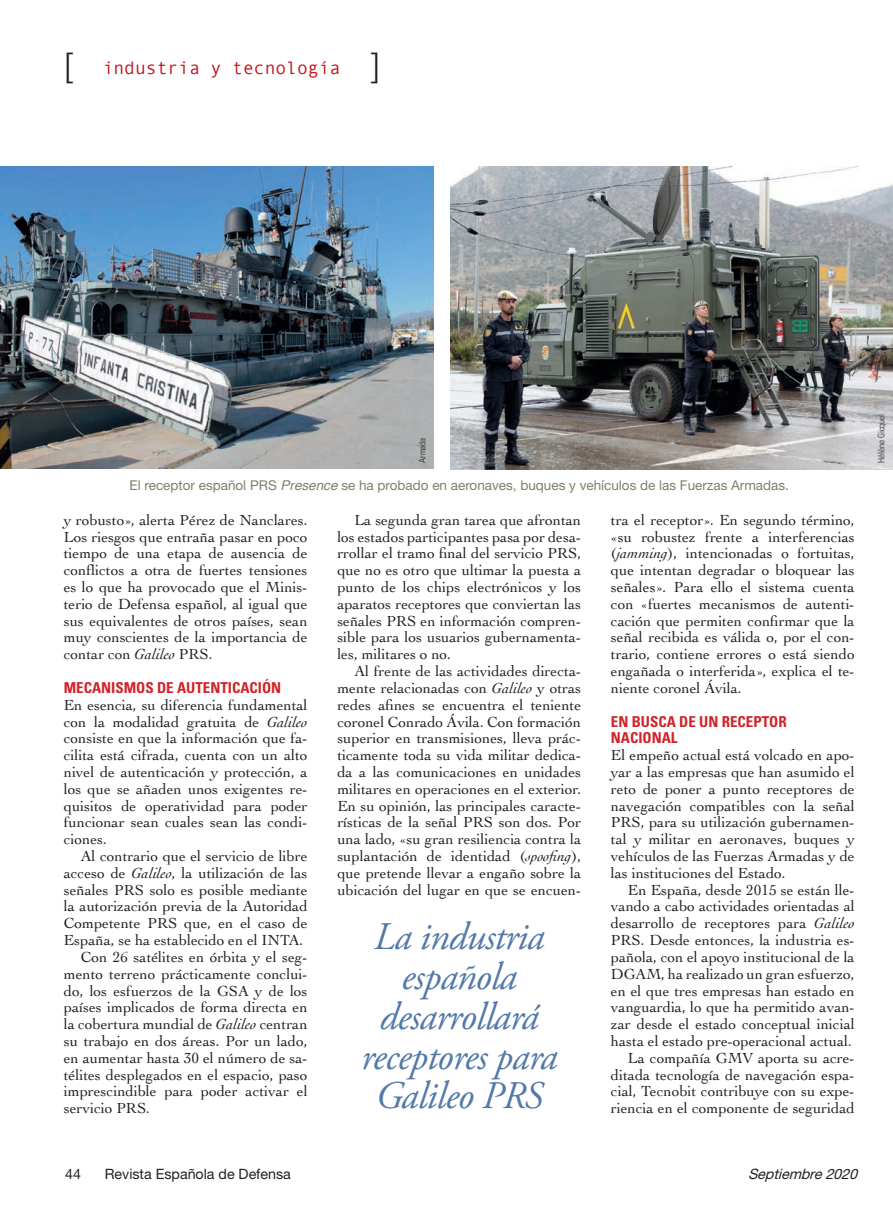
<style>
.page{position:relative;width:893px;height:1217px;background:#fff}
.page>*{position:absolute;margin:0;border:0;box-sizing:border-box;transform-origin:0 0}
.Sumarioaviación{font:italic 39px/39.8px "Adobe Garamond Pro";letter-spacing:-.02em;color:#5379a8;text-align:center}
.t1{font:300 33px "Helvetica";color:#231f20}
.t2{font:18px "Monotypecom";color:#c4121a}
.Texto_general{font:15.3px/16.8px "Cochin";color:#231f20;text-align:justify}
.Ladillo{font:700 condensed 15px/16.8px "Univers";color:#d1232a}
.t3{font:14.25px "Helvetica Neue";color:#231f20}
.t4{font:italic 14.25px "Helvetica Neue";color:#231f20}
.Pie_de_foto{font:13.5px "Helvetica Neue";color:#7f7f69}
.Crédito_foto{font:300 condensed 9px "Univers";letter-spacing:-.005em;color:#231f20}
.s1{font-family:"Helvetica";font-weight:300;font-size:33px;color:#231f20}
.s2{font-family:"Helvetica";font-style:italic}
.s3{font-style:italic}
</style>
<div class="page">
<img style="left:0;top:167px;width:434px;height:302px">
<img style="left:451px;top:167px;width:442px;height:302px">
<p class="t1" style="left:64px;top:45px;width:12px">[</p>
<p class="t2" style="left:103px;top:58px;width:279px">industria y tecnología <span class="s1">]</span></p>
<p class="Crédito_foto" style="left:417px;top:463px;width:27px;rotate:-90deg">Armada</p>
<p class="Pie_de_foto" style="left:130px;top:477px;width:661px">El receptor español PRS <span class="s2">Presence</span> se ha probado en aeronaves, buques y vehículos de las Fuerzas Armadas.</p>
<p class="Texto_general" style="left:64px;top:510px;width:245px">y robusto», alerta Pérez de Nanclares.<br>Los riesgos que entraña pasar en poco tiempo de una etapa de ausencia de conflictos a otra de fuertes tensiones es lo que ha provocado que el Minis&shy;terio de Defensa español, al igual que sus equivalentes de otros países, sean muy conscientes de la importancia de contar con <span class="s3">Galileo</span> PRS.</p>
<p class="Ladillo" style="left:64px;top:678px;width:219px">MECANISMOS DE AUTENTICACIÓN</p>
<p class="Texto_general" style="left:64px;top:695px;width:245px">En esencia, su diferencia fundamental con la modalidad gratuita de <span class="s3">Galileo </span>consiste en que la información que fa&shy;cilita está cifrada, cuenta con un alto nivel de autenticación y protección, a los que se añaden unos exigentes re&shy;quisitos de operatividad para poder funcionar sean cuales sean las condi&shy;ciones.</p>
<p class="Texto_general" style="left:64px;top:846px;width:245px;text-indent:17px">Al contrario que el servicio de libre acceso de <span class="s3">Galileo</span>, la utilización de las señales PRS solo es posible mediante la autorización previa de la Autoridad Competente PRS que, en el caso de España, se ha establecido en el INTA.</p>
<p class="Texto_general" style="left:64px;top:947px;width:245px;text-indent:17px">Con 26 satélites en órbita y el seg&shy;mento terreno prácticamente conclui&shy;do, los esfuerzos de la GSA y de los países implicados de forma directa en la cobertura mundial de <span class="s3">Galileo</span> centran su trabajo en dos áreas. Por un lado, en aumentar hasta 30 el número de sa&shy;télites desplegados en el espacio, paso imprescindible para poder activar el servicio PRS.</p>
<p class="Texto_general" style="left:337px;top:510px;width:245px;text-indent:17px">La segunda gran tarea que afrontan los estados participantes pasa por desa&shy;rrollar el tramo final del servicio PRS, que no es otro que ultimar la puesta a punto de los chips electrónicos y los aparatos receptores que conviertan las señales PRS en información compren&shy;sible para los usuarios gubernamenta&shy;les, militares o no.</p>
<p class="Texto_general" style="left:337px;top:662px;width:245px;text-indent:17px">Al frente de las actividades directa&shy;mente relacionadas con <span class="s3">Galileo</span> y otras redes afines se encuentra el teniente coronel Conrado Ávila. Con formación superior en transmisiones, lleva prác&shy;ticamente toda su vida militar dedica&shy;da a las comunicaciones en unidades militares en operaciones en el exterior.<br>En su opinión, las principales caracte&shy;rísticas de la señal PRS son dos. Por una lado, «su gran resiliencia contra la suplantación de identidad (<span class="s3">spoofing</span>), que pretende llevar a engaño sobre la ubicación del lugar en que se encuen-</p>
<p class="Sumarioaviación" style="left:361px;top:917px;width:198px">La industria española desarrollará receptores para<br>Galileo PRS</p>
<p class="Texto_general" style="left:611px;top:510px;width:245px">tra el receptor». En segundo término, «su robustez frente a interferencias (<span class="s3">jamming</span>), intencionadas o fortuitas, que intentan degradar o bloquear las señales». Para ello el sistema cuenta con «fuertes mecanismos de autenti&shy;cación que permiten confirmar que la señal recibida es válida o, por el con&shy;trario, contiene errores o está siendo engañada o interferida», explica el te&shy;niente coronel Ávila.</p>
<p class="Ladillo" style="left:611px;top:712px;width:177px">EN BUSCA DE UN RECEPTOR<br>NACIONAL</p>
<p class="Texto_general" style="left:611px;top:746px;width:245px">El empeño actual está volcado en apo&shy;yar a las empresas que han asumido el reto de poner a punto receptores de navegación compatibles con la señal PRS, para su utilización gubernamen&shy;tal y militar en aeronaves, buques y vehículos de las Fuerzas Armadas y de las instituciones del Estado.</p>
<p class="Texto_general" style="left:611px;top:880px;width:245px;text-indent:17px">En España, desde 2015 se están lle&shy;vando a cabo actividades orientadas al desarrollo de receptores para <span class="s3">Galileo </span>PRS. Desde entonces, la industria es&shy;pañola, con el apoyo institucional de la DGAM, ha realizado un gran esfuerzo, en el que tres empresas han estado en vanguardia, lo que ha permitido avan&shy;zar desde el estado conceptual inicial hasta el estado pre-operacional actual.</p>
<p class="Texto_general" style="left:611px;top:1048px;width:245px;text-indent:17px">La compañía GMV aporta su acre&shy;ditada tecnología de navegación espa&shy;cial, Tecnobit contribuye con su expe&shy;riencia en el componente de seguridad</p>
<p class="Crédito_foto" style="left:876px;top:463px;width:50px;rotate:-90deg">Hélène Gicquel</p>
<p class="t3" style="left:65px;top:1164px;width:17px">44</p>
<p class="t3" style="left:105px;top:1164px;width:188px">Revista Española de Defensa</p>
<p class="t4" style="left:748px;top:1164px;width:115px">Septiembre2020</p>
</div>
